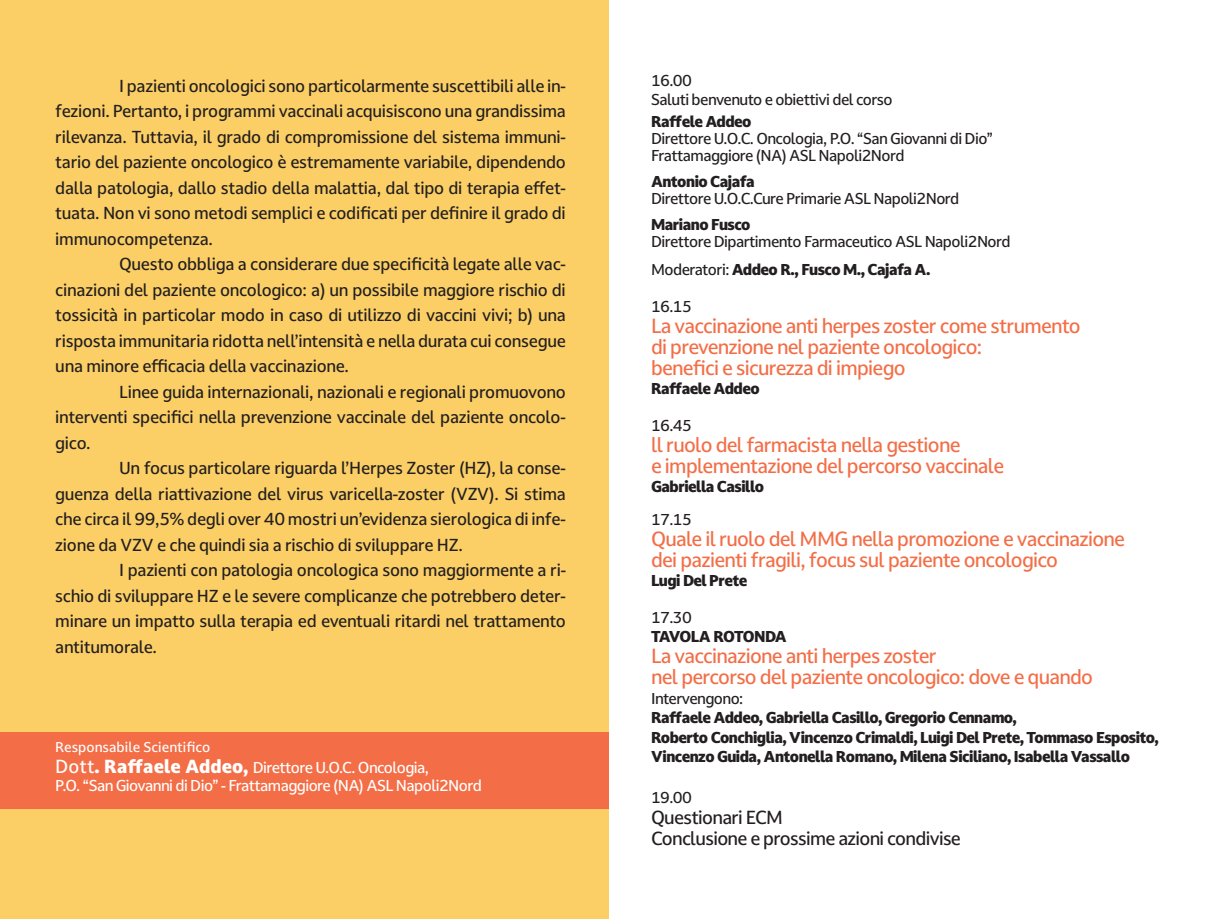
<style>
.page{position:relative;width:1217px;height:919px;background:#fff}
.page>*{position:absolute;margin:0;border:0;box-sizing:border-box;transform-origin:0 0}
.t1{font:500 19.5px/21px "Darkmode Darkmode On";letter-spacing:-.04em;color:#f36e47}
.t2{font:500 18px/21px "Darkmode Darkmode On";letter-spacing:-.04em;color:#231f20}
.t3{font:500 16.5px/25.5px "Darkmode Darkmode On";letter-spacing:-.02em;color:#231f20;text-align:justify}
.t4{font:500 15px/19.5px "Darkmode Darkmode On";letter-spacing:-.04em;color:#231f20}
.t5{font:900 15px/19.5px "Darkmode Darkmode On";letter-spacing:-.04em;color:#231f20}
.t6{font:500 15px/17.2px "Darkmode Darkmode On";letter-spacing:-.04em;color:#fff}
.t7{font:900 15px "Darkmode Darkmode On";letter-spacing:-.06em;color:#231f20}
.t8{font:500 13.5px "Darkmode Darkmode On";color:#fff}
.s1{font-size:18px}
.s2{font-weight:900;font-size:18px}
.s3{font-weight:900}
</style>
<div class="page">
<div style="left:0;top:0;width:608px;height:918px;background:#fbcf65"></div>
<div style="left:0;top:731px;width:608px;height:77px;background:#f36e47"></div>
<p class="t3" style="left:55px;top:72px;width:512px;text-indent:64px">I pazienti oncologici sono particolarmente suscettibili alle in&shy;fezioni. Pertanto, i programmi vaccinali acquisiscono una grandissima rilevanza. Tuttavia, il grado di compromissione del sistema immuni&shy;tario del paziente oncologico è estremamente variabile, dipendendo dalla patologia, dallo stadio della malattia, dal tipo di terapia effet&shy;tuata. Non vi sono metodi semplici e codificati per definire il grado di immunocompetenza.</p>
<p class="t3" style="left:55px;top:251px;width:512px;text-indent:64px">Questo obbliga a considerare due specificità legate alle vac&shy;cinazioni del paziente oncologico: a) un possibile maggiore rischio di tossicità in particolar modo in caso di utilizzo di vaccini vivi; b) una risposta immunitaria ridotta nell’intensità e nella durata cui consegue una minore efficacia della vaccinazione.</p>
<p class="t3" style="left:55px;top:378px;width:512px;text-indent:64px">Linee guida internazionali, nazionali e regionali promuovono interventi specifici nella prevenzione vaccinale del paziente oncolo&shy;gico.</p>
<p class="t3" style="left:55px;top:455px;width:512px;text-indent:64px">Un focus particolare riguarda l’Herpes Zoster (HZ), la conse&shy;guenza della riattivazione del virus varicella-zoster (VZV). Si stima che circa il 99,5% degli over 40 mostri un’evidenza sierologica di infe&shy;zione da VZV e che quindi sia a rischio di sviluppare HZ.</p>
<p class="t3" style="left:55px;top:557px;width:512px;text-indent:64px">I pazienti con patologia oncologica sono maggiormente a ri&shy;schio di sviluppare HZ e le severe complicanze che potrebbero deter&shy;minare un impatto sulla terapia ed eventuali ritardi nel trattamento antitumorale.</p>
<p class="t8" style="left:55px;top:738px;width:156px">Responsabile Scientifico</p>
<p class="t6" style="left:55px;top:759px;width:428px"><span class="s1">Dott</span><span class="s2">. Raffaele Addeo,</span> Direttore U.O.C. Oncologia,<br>P.O. “San Giovanni di Dio” - Frattamaggiore (NA) ASL Napoli2Nord</p>
<p class="t4" style="left:651px;top:70px;width:243px">16.00<br>Saluti benvenuto e obiettivi del corso</p>
<p class="t5" style="left:651px;top:111px;width:102px">Raffele Addeo</p>
<p class="t4" style="left:651px;top:129px;width:343px;line-height:17.2px">Direttore U.O.C. Oncologia, P.O. “San Giovanni di Dio”<br>Frattamaggiore (NA) ASL Napoli2Nord</p>
<p class="t5" style="left:651px;top:171px;width:105px">Antonio Cajafa</p>
<p class="t4" style="left:651px;top:188px;width:310px">Direttore U.O.C.Cure Primarie ASL Napoli2Nord</p>
<p class="t5" style="left:651px;top:214px;width:101px">Mariano Fusco</p>
<p class="t4" style="left:651px;top:227px;width:361px;line-height:28px">Direttore Dipartimento Farmaceutico ASL Napoli2Nord<br>Moderatori: <span class="s3">Addeo R., Fusco M., Cajafa A.</span></p>
<p class="t4" style="left:651px;top:296px;width:42px">16.15</p>
<p class="t1" style="left:651px;top:314px;width:431px">La vaccinazione anti herpes zoster come strumento di prevenzione nel paziente oncologico:<br>benefici e sicurezza di impiego</p>
<p class="t5" style="left:651px;top:378px;width:110px">Raffaele Addeo</p>
<p class="t4" style="left:651px;top:415px;width:42px">16.45</p>
<p class="t1" style="left:651px;top:433px;width:354px">ll ruolo del farmacista nella gestione<br>e implementazione del percorso vaccinale</p>
<p class="t5" style="left:651px;top:476px;width:115px">Gabriella Casillo</p>
<p class="t4" style="left:651px;top:509px;width:42px">17.15</p>
<p class="t1" style="left:651px;top:527px;width:475px">Quale il ruolo del MMG nella promozione e vaccinazione dei pazienti fragili, focus sul paziente oncologico</p>
<p class="t5" style="left:651px;top:570px;width:98px">Lugi Del Prete</p>
<p class="t4" style="left:651px;top:607px;width:42px">17.30</p>
<p class="t7" style="left:651px;top:626px;width:137px">TAVOLA ROTONDA</p>
<p class="t1" style="left:651px;top:645px;width:443px">La vaccinazione anti herpes zoster<br>nel percorso del paziente oncologico: dove e quando</p>
<p class="t4" style="left:651px;top:688px;width:94px">Intervengono:</p>
<p class="t5" style="left:651px;top:707px;width:509px">Raffaele Addeo, Gabriella Casillo, Gregorio Cennamo,<br>Roberto Conchiglia, Vincenzo Crimaldi, Luigi Del Prete, Tommaso Esposito,<br>Vincenzo Guida, Antonella Romano, Milena Siciliano, Isabella Vassallo</p>
<p class="t4" style="left:651px;top:787px;width:42px">19.00</p>
<p class="t2" style="left:651px;top:806px;width:311px">Questionari ECM<br>Conclusione e prossime azioni condivise</p>
</div>
